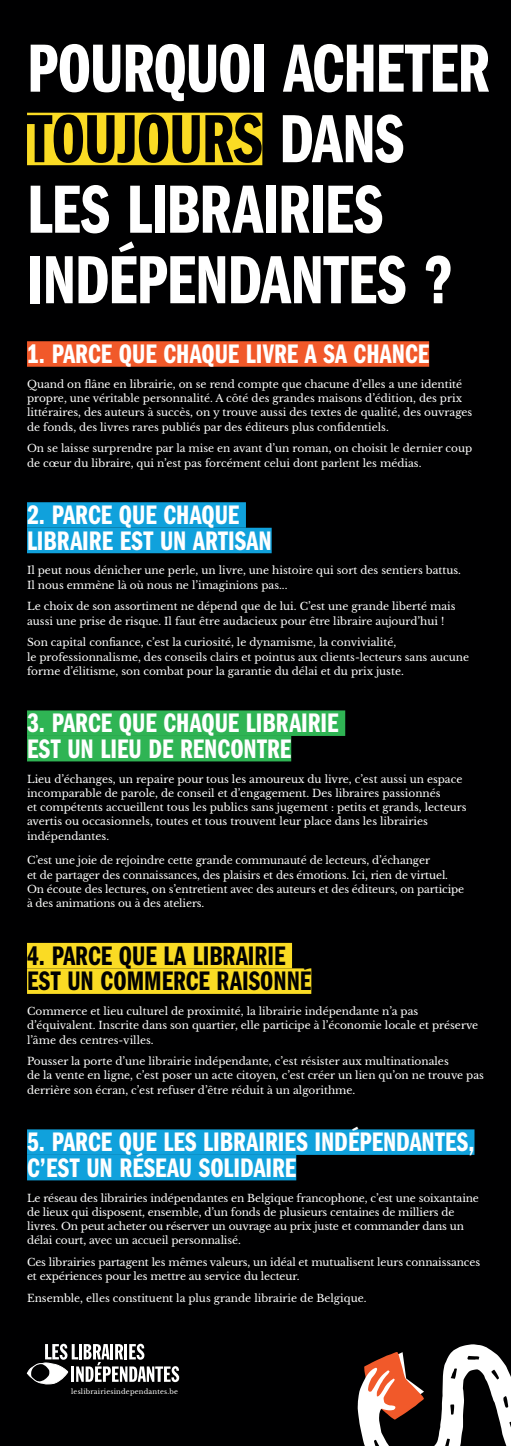
<style>
.page{position:relative;width:511px;height:1446px;background:#fff}
.page>*{position:absolute;margin:0;border:0;box-sizing:border-box;transform-origin:0 0}
.t1{font:70.5px/70.5px "Franklin Gothic URW Com Dem";letter-spacing:-.015em;color:#fff}
.t2{font:27.75px/25.5px "Franklin Gothic URW Com Dem";color:#fff}
.t3{font:27.75px/25.5px "Franklin Gothic URW Com Dem";color:#000001}
.t4{font:10.5px/14.2px "Libre Baskerville";color:#fff}
.t5{font:6.75px "Libre Baskerville";letter-spacing:.03em;color:#fff}
.s1{color:#000001}
</style>
<div class="page">
<div style="left:0;top:0;width:510px;height:1446px;background:#000001"></div>
<div style="left:27px;top:341px;width:402px;height:26px;background:#f1592a"></div>
<div style="left:27px;top:502px;width:219px;height:26px;background:#10a1dc"></div>
<div style="left:27px;top:528px;width:244px;height:25px;background:#10a1dc"></div>
<div style="left:27px;top:710px;width:318px;height:26px;background:#2fb454"></div>
<div style="left:27px;top:736px;width:264px;height:25px;background:#2fb454"></div>
<div style="left:27px;top:943px;width:265px;height:25px;background:#fadb24"></div>
<div style="left:27px;top:968px;width:284px;height:26px;background:#fadb24"></div>
<div style="left:27px;top:1129px;width:447px;height:26px;background:#10a1dc"></div>
<div style="left:27px;top:1155px;width:269px;height:25px;background:#10a1dc"></div>
<div style="left:27px;top:113px;width:235px;height:52px;background:#fadb24"></div>
<svg style="left:357px;top:1344px;width:153px;height:102px"></svg>
<svg style="left:27px;top:1343px;width:152px;height:41px"></svg>
<h1 class="t1" style="left:27px;top:29px;width:464px">POURQUOI ACHETER<br><span class="s1">TOUJOURS</span> DANS<br>LES LIBRAIRIES<br>INDÉPENDANTES ?</h1>
<h2 class="t2" style="left:27px;top:339px;width:403px">1. PARCE QUE CHAQUE LIVRE A SA CHANCE</h2>
<p class="t4" style="left:27px;top:377px;width:446px">Quand on flâne en librairie, on se rend compte que chacune d’elles a une identité propre, une véritable personnalité. A côté des grandes maisons d’édition, des prix littéraires, des auteurs à succès, on y trouve aussi des textes de qualité, des ouvrages de fonds, des livres rares publiés par des éditeurs plus confidentiels.</p>
<p class="t4" style="left:27px;top:441px;width:446px">On se laisse surprendre par la mise en avant d’un roman, on choisit le dernier coup de cœur du libraire, qui n’est pas forcément celui dont parlent les médias.</p>
<h2 class="t2" style="left:27px;top:500px;width:246px">2. PARCE QUE CHAQUE<br>LIBRAIRE EST UN ARTISAN</h2>
<p class="t4" style="left:27px;top:563px;width:435px">Il peut nous dénicher une perle, un livre, une histoire qui sort des sentiers battus.<br>Il nous emmène là où nous ne l’imaginions pas...</p>
<p class="t4" style="left:27px;top:599px;width:429px">Le choix de son assortiment ne dépend que de lui. C’est une grande liberté mais aussi une prise de risque. Il faut être audacieux pour être libraire aujourd’hui !</p>
<p class="t4" style="left:27px;top:635px;width:443px">Son capital confiance, c’est la curiosité, le dynamisme, la convivialité,<br>le professionnalisme, des conseils clairs et pointus aux clients-lecteurs sans aucune forme d’élitisme, son combat pour la garantie du délai et du prix juste.</p>
<h2 class="t2" style="left:27px;top:708px;width:313px">3. PARCE QUE CHAQUE LIBRAIRIE<br>EST UN LIEU DE RENCONTRE</h2>
<p class="t4" style="left:27px;top:772px;width:440px">Lieu d’échanges, un repaire pour tous les amoureux du livre, c’est aussi un espace incomparable de parole, de conseil et d’engagement. Des libraires passionnés<br>et compétents accueillent tous les publics sans jugement : petits et grands, lecteurs avertis ou occasionnels, toutes et tous trouvent leur place dans les librairies indépendantes.</p>
<p class="t4" style="left:27px;top:853px;width:438px">C’est une joie de rejoindre cette grande communauté de lecteurs, d’échanger<br>et de partager des connaissances, des plaisirs et des émotions. Ici, rien de virtuel.<br>On écoute des lectures, on s’entretient avec des auteurs et des éditeurs, on participe à des animations ou à des ateliers.</p>
<h2 class="t3" style="left:27px;top:941px;width:285px">4. PARCE QUE LA LIBRAIRIE<br>EST UN COMMERCE RAISONNÉ</h2>
<p class="t4" style="left:27px;top:1004px;width:452px">Commerce et lieu culturel de proximité, la librairie indépendante n’a pas d’équivalent. Inscrite dans son quartier, elle participe à l’économie locale et préserve l’âme des centres-villes.</p>
<p class="t4" style="left:27px;top:1054px;width:458px">Pousser la porte d’une librairie indépendante, c’est résister aux multinationales<br>de la vente en ligne, c’est poser un acte citoyen, c’est créer un lien qu’on ne trouve pas derrière son écran, c’est refuser d’être réduit à un algorithme.</p>
<h2 class="t2" style="left:27px;top:1127px;width:448px">5. PARCE QUE LES LIBRAIRIES INDÉPENDANTES,<br>C’EST UN RÉSEAU SOLIDAIRE</h2>
<p class="t4" style="left:27px;top:1190px;width:453px">Le réseau des librairies indépendantes en Belgique francophone, c’est une soixantaine de lieux qui disposent, ensemble, d’un fonds de plusieurs centaines de milliers de livres. On peut acheter ou réserver un ouvrage au prix juste et commander dans un délai court, avec un accueil personnalisé.</p>
<p class="t4" style="left:27px;top:1255px;width:454px">Ces librairies partagent les mêmes valeurs, un idéal et mutualisent leurs connaissances et expériences pour les mettre au service du lecteur.</p>
<p class="t4" style="left:27px;top:1291px;width:341px">Ensemble, elles constituent la plus grande librairie de Belgique.</p>
<p class="t5" style="left:71px;top:1387px;width:108px">leslibrairiesindependantes.be</p>
</div>
